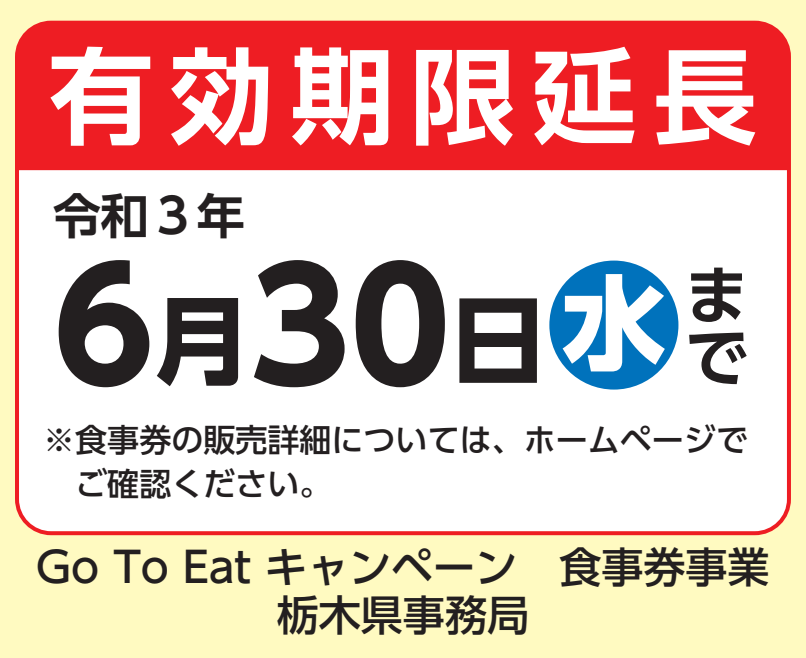
<style>
.page{position:relative;width:806px;height:658px;background:#fff}
.page>*{position:absolute;margin:0;border:0;box-sizing:border-box;transform-origin:0 0}
.t1{font:700 152px "UD Shin Go Pro";color:#231f20}
.t2{font:700 104px "UD Shin Go Pro De";letter-spacing:.16em;color:#fff}
.t3{font:700 64px "UD Shin Go Pro De";color:#231f20}
.t4{font:700 48px "UD Shin Go Pro De";color:#231f20}
.t5{font:500 42px/48px "UD Shin Go Pro";color:#231f20;text-align:center}
.t6{font:500 32px/44px "UD Shin Go Pro";color:#231f20}
.s1{font-size:96px}
.s2{font-size:136px;color:#0072bc}
</style>
<div class="page">
<div style="left:0;top:0;width:805px;height:658px;background:#fffac1"></div>
<div style="left:17px;top:23px;width:771px;height:510px;background:#fff;border-radius:34px"></div>
<div style="left:15px;top:21px;width:775px;height:514px;border:4px solid #ee1d23;border-radius:34px"></div>
<div style="left:17px;top:23px;width:771px;height:147px;background:#ee1d23"></div>
<h2 class="t2" style="left:49px;top:12px;width:709px">有効期限延長</h2>
<h3 class="t4" style="left:53px;top:177px;width:193px">令和３年</h3>
<h1 class="t1" style="left:54px;top:203px;width:689px">6<span class="s1">月</span>30<span class="s1">日</span><span class="s2">水</span><sup>ま</sup></h1>
<h3 class="t3" style="left:684px;top:305px;width:63px">で</h3>
<p class="t6" style="left:43px;top:417px;width:705px">※食事券の販売詳細については、ホームページで　ご確認ください。</p>
<h3 class="t5" style="left:36px;top:541px;width:734px">Go To Eat キャンペーン　食事券事業栃木県事務局</h3>
</div>
